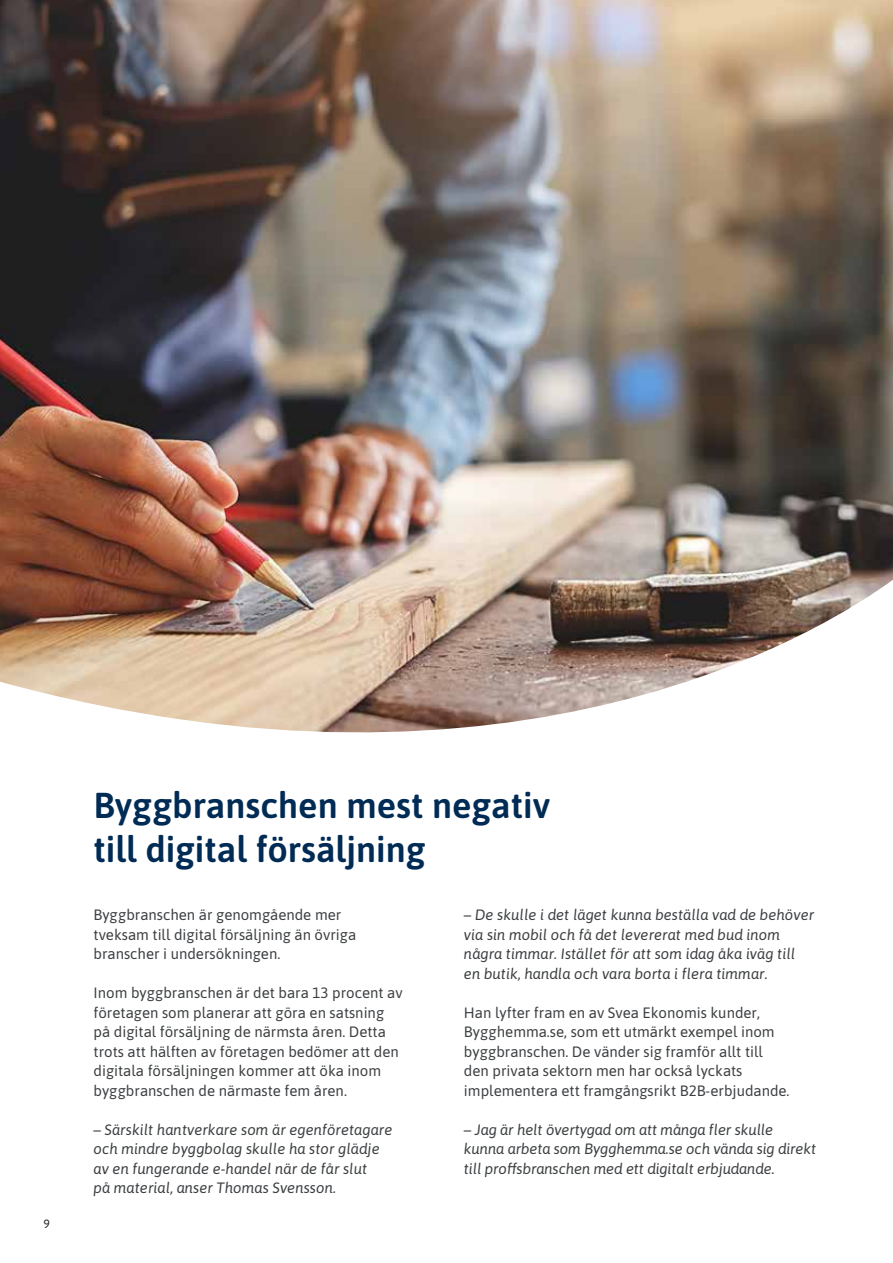
<style>
.page{position:relative;width:893px;height:1263px;background:#fff}
.page>*{position:absolute;margin:0;border:0;box-sizing:border-box;transform-origin:0 0}
.t1{font:600 36px/43.2px "Asap";color:#002b54}
.t2{font:15px/19.5px "Asap";color:#3c3f41}
.t3{font:italic 15px/19.5px "Asap";color:#3c3f41}
.t4{font:12px "Asap";color:#231f20}
</style>
<div class="page">
<img style="left:0;top:0;width:893px;height:733px">
<p class="t4" style="left:43px;top:1216px;width:8px">9</p>
<h1 class="t1" style="left:94px;top:782px;width:458px">Byggbranschen mest negativ till digital försäljning</h1>
<p class="t2" style="left:94px;top:904px;width:264px">Byggbranschen är genomgående mer tveksam till digital försäljning än övriga branscher i undersökningen.</p>
<p class="t2" style="left:94px;top:982px;width:311px">Inom byggbranschen är det bara 13 procent av företagen som planerar att göra en satsning på digital försäljning de närmsta åren. Detta trots att hälften av företagen bedömer att den digitala försäljningen kommer att öka inom byggbranschen de närmaste fem åren.</p>
<p class="t3" style="left:94px;top:1119px;width:300px">– Särskilt hantverkare som är egenföretagare och mindre byggbolag skulle ha stor glädje av en fungerande e-handel när de får slut<br>på material, anser Thomas Svensson.</p>
<p class="t3" style="left:464px;top:904px;width:352px">– De skulle i det läget kunna beställa vad de behöver via sin mobil och få det levererat med bud inom några timmar. Istället för att som idag åka iväg till en butik, handla och vara borta i flera timmar.</p>
<p class="t2" style="left:464px;top:1002px;width:327px">Han lyfter fram en av Svea Ekonomis kunder, Bygghemma.se, som ett utmärkt exempel inom byggbranschen. De vänder sig framför allt till den privata sektorn men har också lyckats implementera ett framgångsrikt B2B-erbjudande.</p>
<p class="t3" style="left:464px;top:1119px;width:354px">– Jag är helt övertygad om att många fler skulle kunna arbeta som Bygghemma.se och vända sig direkt till proffsbranschen med ett digitalt erbjudande.</p>
</div>
